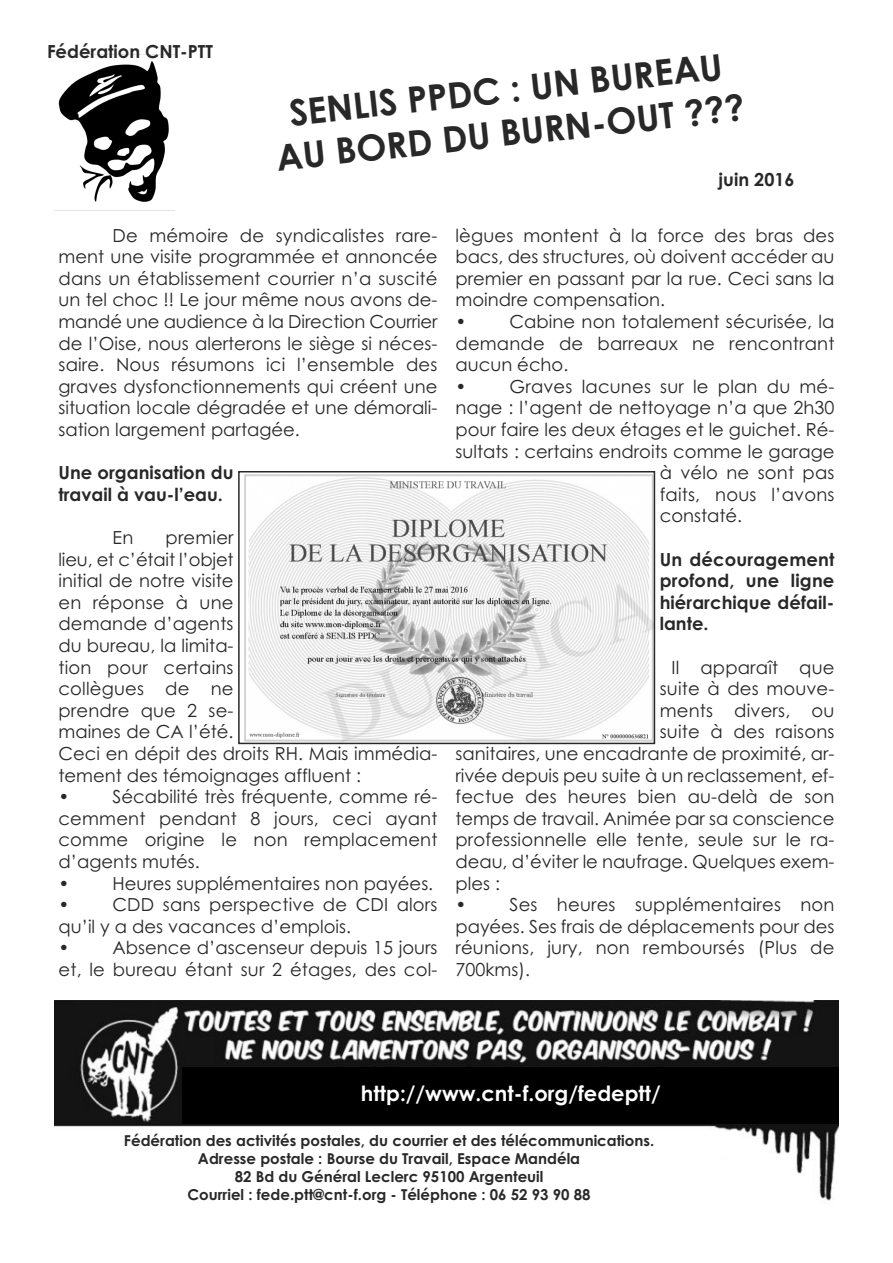
<style>
.page{position:relative;width:893px;height:1263px;background:#fff}
.page>*{position:absolute;margin:0;border:0;box-sizing:border-box;transform-origin:0 0}
.t1{font:700 36px/43px "Century Gothic";color:#282828;text-align:center}
.t2{font:700 21px "Century Gothic";color:#fff}
.t3{font:18px/21.6px "Century Gothic";color:#282828;text-align:justify}
.t4{font:700 18px/21.6px "Century Gothic";color:#282828}
.t5{font:700 15px/18px "Century Gothic";color:#282828;text-align:center}
</style>
<div class="page">
<img style="left:54px;top:1000px;width:785px;height:201px">
<div style="left:54px;top:1130px;width:670px;height:79px;background:#fff"></div>
<div style="left:710px;top:1161px;width:79px;height:48px;background:#fff"></div>
<img style="left:54px;top:54px;width:120px;height:157px">
<div style="left:183px;top:1067px;width:656px;height:57px;background:#000"></div>
<img style="left:244px;top:474px;width:408px;height:267px">
<div style="left:238px;top:471px;width:417px;height:273px;border:2px solid #282828"></div>
<p class="t4" style="left:47px;top:41px;width:167px">Fédération CNT-PTT</p>
<h1 class="t1" style="left:270px;top:93px;width:472px;rotate:-6deg">SENLIS PPDC : UN BUREAU<br>AU BORD DU BURN-OUT ???</h1>
<p class="t4" style="left:719px;top:169px;width:77px">juin 2016</p>
<p class="t3" style="left:58px;top:224px;width:380px;text-indent:54px">De mémoire de syndicalistes rare&shy;ment une visite programmée et annoncée dans un établissement courrier n’a suscité un tel choc !! Le jour même nous avons de&shy;mandé une audience à la Direction Courrier de l’Oise, nous alerterons le siège si néces&shy;saire. Nous résumons ici l’ensemble des graves dysfonctionnements qui créent une situation locale dégradée et une démorali&shy;sation largement partagée.</p>
<p class="t4" style="left:59px;top:462px;width:177px">Une organisation du travail à vau-l’eau.</p>
<p class="t3" style="left:113px;top:527px;width:22px">En</p>
<p class="t3" style="left:58px;top:527px;width:380px;text-align:left;text-indent:107px">premier<br>lieu, et c’était l’objet<br>initial de notre visite<br>en réponse à une<br>demande d’agents<br>du bureau, la limita-<br>tion pour certains<br>collègues de ne<br>prendre que 2 se-<br>maines de CA l’été.<br>Ceci en dépit des droits RH. Mais immédia&shy;tement des témoignages affluent :</p>
<p class="t3" style="left:58px;top:786px;width:380px">• Sécabilité très fréquente, comme ré&shy;cemment pendant 8 jours, ceci ayant comme origine le non remplacement d’agents mutés.</p>
<p class="t3" style="left:59px;top:872px;width:376px">• Heures supplémentaires non payées.</p>
<p class="t3" style="left:59px;top:894px;width:380px">• CDD sans perspective de CDI alors qu’il y a des vacances d’emplois.</p>
<p class="t3" style="left:59px;top:937px;width:380px">• Absence d’ascenseur depuis 15 jours et, le bureau étant sur 2 étages, des col-</p>
<p class="t3" style="left:455px;top:224px;width:380px">lègues montent à la force des bras des bacs, des structures, où doivent accéder au premier en passant par la rue. Ceci sans la moindre compensation.</p>
<p class="t3" style="left:455px;top:311px;width:380px">• Cabine non totalement sécurisée, la demande de barreaux ne rencontrant aucun écho.</p>
<p class="t3" style="left:455px;top:376px;width:380px">• Graves lacunes sur le plan du mé-</p>
<p class="t3" style="left:455px;top:397px;width:380px">nage : l’agent de nettoyage n’a que 2h30</p>
<p class="t3" style="left:455px;top:419px;width:380px">pour faire les deux étages et le guichet. Ré-</p>
<p class="t3" style="left:455px;top:440px;width:380px">sultats : certains endroits comme le garage</p>
<p class="t3" style="left:660px;top:462px;width:176px">à vélo ne sont pas</p>
<p class="t3" style="left:660px;top:484px;width:176px">faits, nous l’avons</p>
<p class="t3" style="left:660px;top:505px;width:84px">constaté.</p>
<p class="t4" style="left:660px;top:548px;width:176px;text-align:justify">Un découragement profond, une ligne hiérarchique défail&shy;lante.</p>
<p class="t3" style="left:671px;top:656px;width:164px">Il apparaît que</p>
<p class="t3" style="left:660px;top:678px;width:176px">suite à des mouve-</p>
<p class="t3" style="left:660px;top:700px;width:176px">ments divers, ou</p>
<p class="t3" style="left:660px;top:721px;width:176px">suite à des raisons</p>
<p class="t3" style="left:455px;top:743px;width:380px">sanitaires, une encadrante de proximité, ar-</p>
<p class="t3" style="left:455px;top:764px;width:380px">rivée depuis peu suite à un reclassement, ef-</p>
<p class="t3" style="left:455px;top:786px;width:380px">fectue des heures bien au-delà de son</p>
<p class="t3" style="left:455px;top:808px;width:380px">temps de travail. Animée par sa conscience</p>
<p class="t3" style="left:455px;top:829px;width:380px">professionnelle elle tente, seule sur le ra-</p>
<p class="t3" style="left:455px;top:851px;width:380px">deau, d’éviter le naufrage. Quelques exem-</p>
<p class="t3" style="left:455px;top:872px;width:46px">ples :</p>
<p class="t3" style="left:455px;top:894px;width:380px">• Ses heures supplémentaires non payées. Ses frais de déplacements pour des réunions, jury, non remboursés (Plus de 700kms).</p>
<p class="t2" style="left:361px;top:1082px;width:301px">http://www.cnt-f.org/fedeptt/</p>
<p class="t5" style="left:124px;top:1132px;width:532px">Fédération des activités postales, du courrier et des télécommunications.<br>Adresse postale : Bourse du Travail, Espace Mandéla<br>82 Bd du Général Leclerc 95100 Argenteuil<br>Courriel : fede.ptt@cnt-f.org - Téléphone : 06 52 93 90 88</p>
</div>
